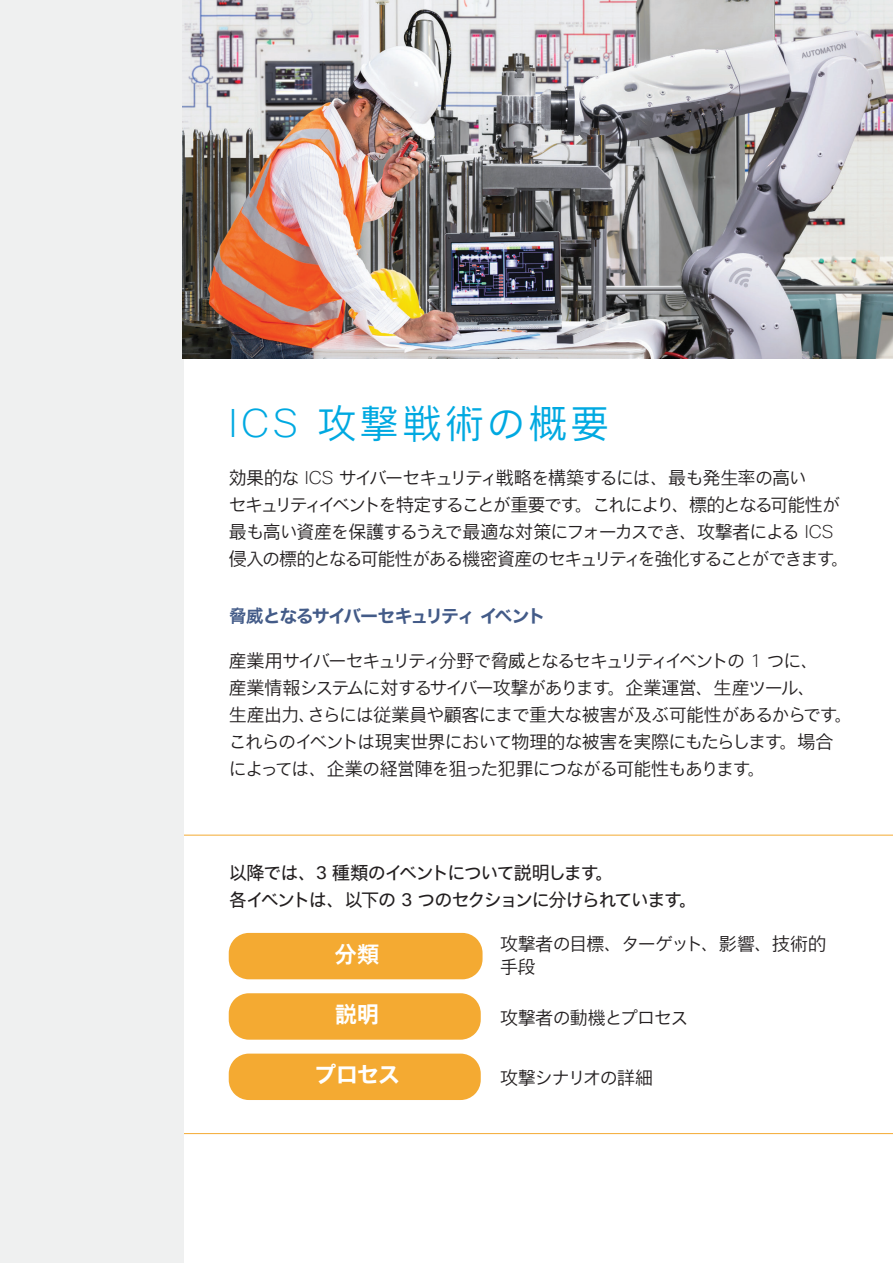
<style>
.page{position:relative;width:893px;height:1263px;background:#fff}
.page>*{position:absolute;margin:0;border:0;box-sizing:border-box;transform-origin:0 0}
.Paragraph_Style15{font:39px "Cisco Sans JPN Light";letter-spacing:.075em;color:#00a9e1}
.Paragraph_Style1{font:22.5px "Cisco Sans JPN Bold";letter-spacing:-.035em;color:#fff}
.Paragraph_Style1-2{font:18px/27px "Cisco Sans JPN Light";letter-spacing:-.065em;color:#231f20}
.Paragraph_Style7{font:18px/27px "Cisco Sans JPN Light";letter-spacing:-.08em;color:#231f20}
.Paragraph_Style1-3{font:18px "Cisco Sans JPN";letter-spacing:-.08em;color:#231f20}
.Paragraph_Style14{font:18px "Cisco Sans JPN";letter-spacing:-.065em;color:#231f20}
.Paragraph_Style11{font:18px/22.8px "Cisco Sans JPN Light";letter-spacing:-.035em;color:#231f20}
.Paragraph_Style5{font:18px "Cisco Sans JPN Bold";letter-spacing:-.085em;color:#435b88}
.Paragraph_Style17{font:18px "Cisco Sans JPN Light";letter-spacing:-.045em;color:#231f20}
.s1{font-family:"Cisco Sans TT";font-weight:200}
.s2{font-family:"Cisco Sans TT"}
</style>
<div class="page">
<div style="left:229px;top:933px;width:254px;height:46px;background:#f4aa32"></div>
<svg style="left:229px;top:993px;width:252px;height:47px;background:#f4ad3a"></svg>
<div style="left:229px;top:1053px;width:252px;height:47px;background:#f4aa32"></div>
<hr style="left:0;top:835px;width:893px;height:1px;background:#f4aa32">
<hr style="left:0;top:1133px;width:893px;height:1px;background:#f4aa32">
<div style="left:0;top:0;width:184px;height:1263px;background:#eff0f0"></div>
<img style="left:182px;top:0;width:711px;height:358px">
<p class="Paragraph_Style15" style="left:229px;top:399px;width:382px"><span class="s1">ICS</span> 攻撃戦術の概要</p>
<p class="Paragraph_Style7" style="left:229px;top:465px;width:622px">効果的な <span class="s1">ICS</span> サイバーセキュリティ戦略を構築するには、最も発生率の高い<br>セキュリティイベントを特定することが重要です。これにより、標的となる可能性が最も高い資産を保護するうえで最適な対策にフォーカスでき、攻撃者による <span class="s1">ICS</span>侵入の標的となる可能性がある機密資産のセキュリティを強化することができます。</p>
<p class="Paragraph_Style5" style="left:229px;top:603px;width:318px">脅威となるサイバーセキュリティイベント</p>
<p class="Paragraph_Style1-2" style="left:229px;top:648px;width:625px">産業用サイバーセキュリティ分野で脅威となるセキュリティイベントの <span class="s1">1</span> つに、<br>産業情報システムに対するサイバー攻撃があります。企業運営、生産ツール、<br>生産出力、さらには従業員や顧客にまで重大な被害が及ぶ可能性があるからです。これらのイベントは現実世界において物理的な被害を実際にもたらします。場合によっては、企業の経営陣を狙った犯罪につながる可能性もあります。</p>
<p class="Paragraph_Style14" style="left:229px;top:860px;width:386px">以降では、<span class="s2">3</span> 種類のイベントについて説明します。</p>
<p class="Paragraph_Style1-3" style="left:229px;top:887px;width:470px">各イベントは、以下の <span class="s2">3</span> つのセクションに分けられています。</p>
<p class="Paragraph_Style1" style="left:335px;top:939px;width:47px">分類</p>
<p class="Paragraph_Style1" style="left:335px;top:999px;width:46px">説明</p>
<p class="Paragraph_Style1" style="left:314px;top:1059px;width:88px">プロセス</p>
<p class="Paragraph_Style11" style="left:500px;top:933px;width:327px">攻撃者の目標、ターゲット、影響、技術的手段</p>
<p class="Paragraph_Style17" style="left:500px;top:1006px;width:190px">攻撃者の動機とプロセス</p>
<p class="Paragraph_Style1-2" style="left:500px;top:1065px;width:154px">攻撃シナリオの詳細</p>
</div>
